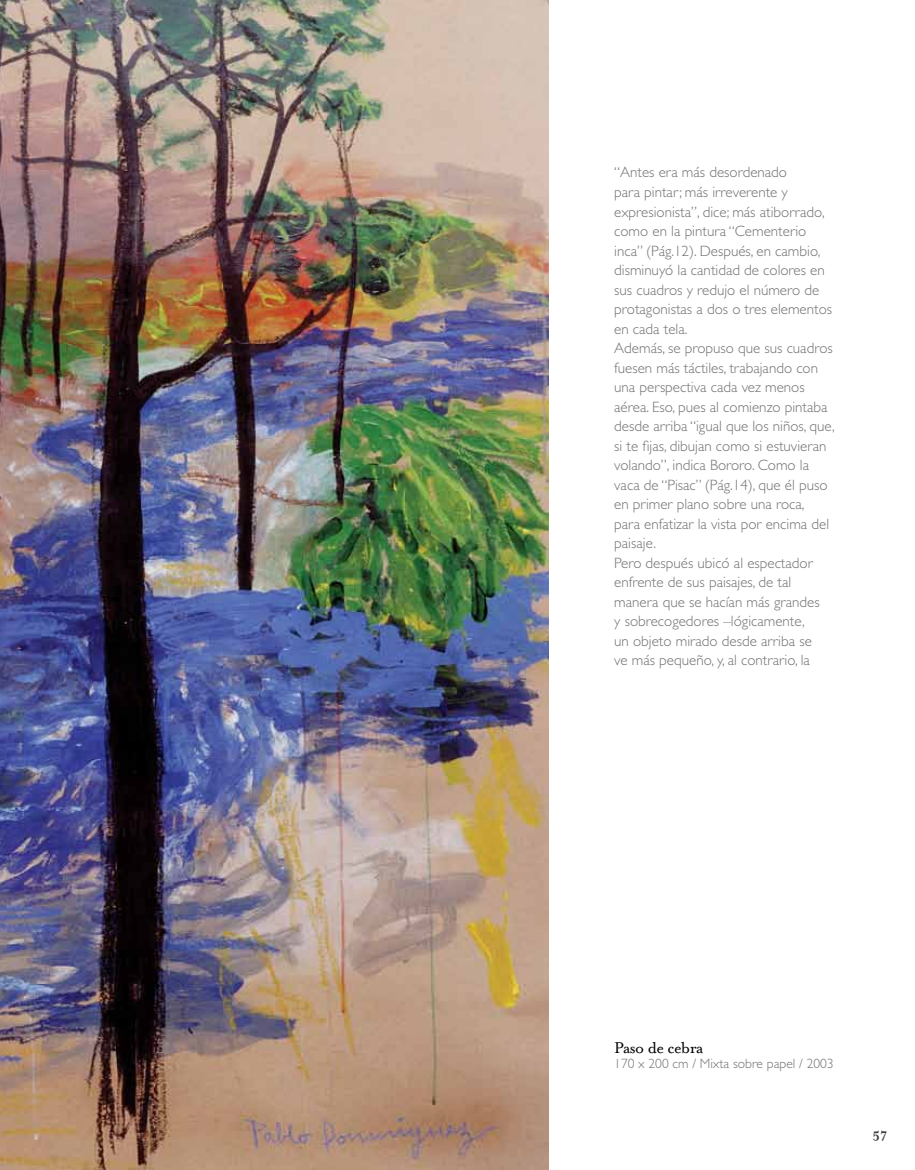
<style>
.page{position:relative;width:915px;height:1170px;background:#fff}
.page>*{position:absolute;margin:0;border:0;box-sizing:border-box;transform-origin:0 0}
.t1{font:18px "Mrs Eaves Roman";letter-spacing:-.025em;color:#000}
.t2{font:300 15px/19.5px "Gill Sans";color:#707172}
.t3{font:700 15px "Mrs Eaves";color:#3e3d40}
.t4{font:300 13.5px "Gill Sans";color:#707172}
</style>
<div class="page">
<img style="left:0;top:0;width:549px;height:1169px">
<p class="t2" style="left:614px;top:163px;width:222px">“Antes era más desordenado<br>para pintar; más irreverente y expresionista”, dice; más atiborrado, como en la pintura “Cementerio inca” (Pág.12). Después, en cambio, disminuyó la cantidad de colores en sus cuadros y redujo el número de protagonistas a dos o tres elementos en cada tela.<br>Además, se propuso que sus cuadros fuesen más táctiles, trabajando con una perspectiva cada vez menos aérea. Eso, pues al comienzo pintaba desde arriba “igual que los niños, que, si te fijas, dibujan como si estuvieran volando”, indica Bororo. Como la vaca de “Pisac” (Pág.14), que él puso en primer plano sobre una roca,<br>para enfatizar la vista por encima del paisaje.<br>Pero después ubicó al espectador enfrente de sus paisajes, de tal manera que se hacían más grandes<br>y sobrecogedores –lógicamente,<br>un objeto mirado desde arriba se<br>ve más pequeño, y, al contrario, la</p>
<p class="t1" style="left:614px;top:1037px;width:91px">Paso de cebra</p>
<p class="t4" style="left:614px;top:1055px;width:221px">170 x 200 cm / Mixta sobre papel / 2003</p>
<p class="t3" style="left:872px;top:1124px;width:16px">57</p>
</div>
